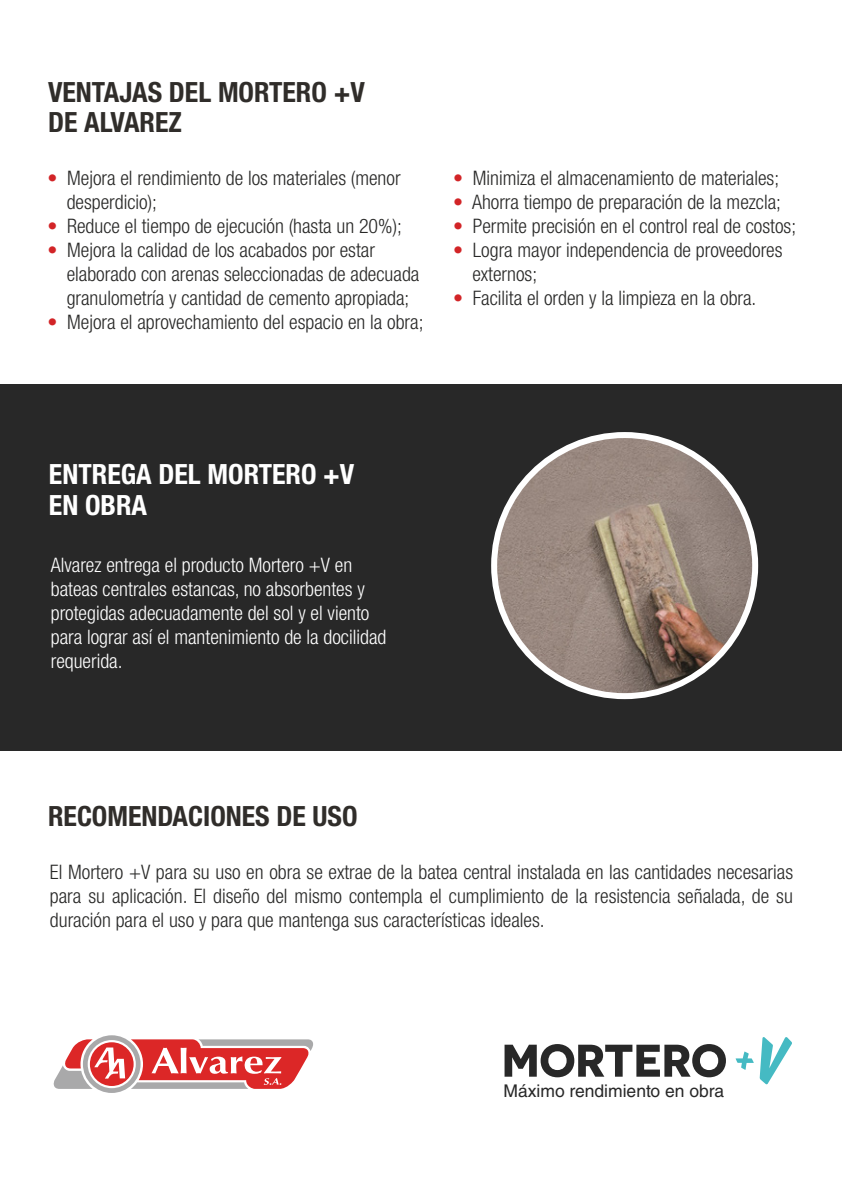
<style>
.page{position:relative;width:842px;height:1191px;background:#fff}
.page>*{position:absolute;margin:0;border:0;box-sizing:border-box;transform-origin:0 0}
.t1{font:700 condensed 28px/30.4px "Helvetica Neue LT Std";color:#302d2a}
.t2{font:700 condensed 28px/30.4px "Helvetica Neue LT Std";color:#fff}
.t3{font:300 condensed 20px/24px "Helvetica Neue LT Std";color:#282827}
.t4{font:300 condensed 20px/24px "Helvetica Neue LT Std";color:#fff}
.t5{font:17.6px "Helvetica LT Std";color:#282828}
.s1{color:#d22427}
</style>
<div class="page">
<div style="left:0;top:384px;width:842px;height:367px;background:#282828"></div>
<svg style="left:504px;top:1044px;width:222px;height:33px"></svg>
<svg style="left:736px;top:1037px;width:56px;height:47px"></svg>
<svg style="left:53px;top:1035px;width:260px;height:58px"></svg>
<img style="left:494px;top:435px;width:261px;height:261px;border-radius:130px">
<div style="left:491px;top:432px;width:267px;height:267px;border:6px solid #fff;border-radius:50%"></div>
<h1 class="t1" style="left:48px;top:76px;width:318px">VENTAJAS DEL MORTERO +V<br>DE ALVAREZ</h1>
<p class="t3" style="left:67px;top:166px;width:335px;text-indent:-19px"><span class="s1">•</span> Mejora el rendimiento de los materiales (menor desperdicio);</p>
<p class="t3" style="left:47px;top:214px;width:356px"><span class="s1">•</span> Reduce el tiempo de ejecución (hasta un 20%);</p>
<p class="t3" style="left:67px;top:238px;width:354px;text-indent:-19px"><span class="s1">•</span> Mejora la calidad de los acabados por estar elaborado con arenas seleccionadas de adecuada granulometría y cantidad de cemento apropiada;</p>
<p class="t3" style="left:47px;top:310px;width:377px"><span class="s1">•</span> Mejora el aprovechamiento del espacio en la obra;</p>
<p class="t3" style="left:453px;top:166px;width:328px"><span class="s1">•</span> Minimiza el almacenamiento de materiales;</p>
<p class="t3" style="left:453px;top:190px;width:329px"><span class="s1">•</span> Ahorra tiempo de preparación de la mezcla;</p>
<p class="t3" style="left:453px;top:214px;width:344px"><span class="s1">•</span> Permite precisión en el control real de costos;</p>
<p class="t3" style="left:472px;top:238px;width:312px;text-indent:-19px"><span class="s1">•</span> Logra mayor independencia de proveedores externos;</p>
<p class="t3" style="left:453px;top:286px;width:305px"><span class="s1">•</span> Facilita el orden y la limpieza en la obra.</p>
<h1 class="t2" style="left:49px;top:459px;width:307px">ENTREGA DEL MORTERO +V<br>EN OBRA</h1>
<p class="t4" style="left:51px;top:553px;width:337px">Alvarez entrega el producto Mortero +V en bateas centrales estancas, no absorbentes y protegidas adecuadamente del sol y el viento para lograr así el mantenimiento de la docilidad requerida.</p>
<h1 class="t1" style="left:48px;top:800px;width:311px">RECOMENDACIONES DE USO</h1>
<p class="t3" style="left:50px;top:859px;width:745px;text-align:justify">El Mortero +V para su uso en obra se extrae de la batea central instalada en las cantidades necesarias para su aplicación. El diseño del mismo contempla el cumplimiento de la resistencia señalada, de su duración para el uso y para que mantenga sus características ideales.</p>
<p class="t5" style="left:503px;top:1081px;width:222px">Máximo rendimiento en obra</p>
</div>
